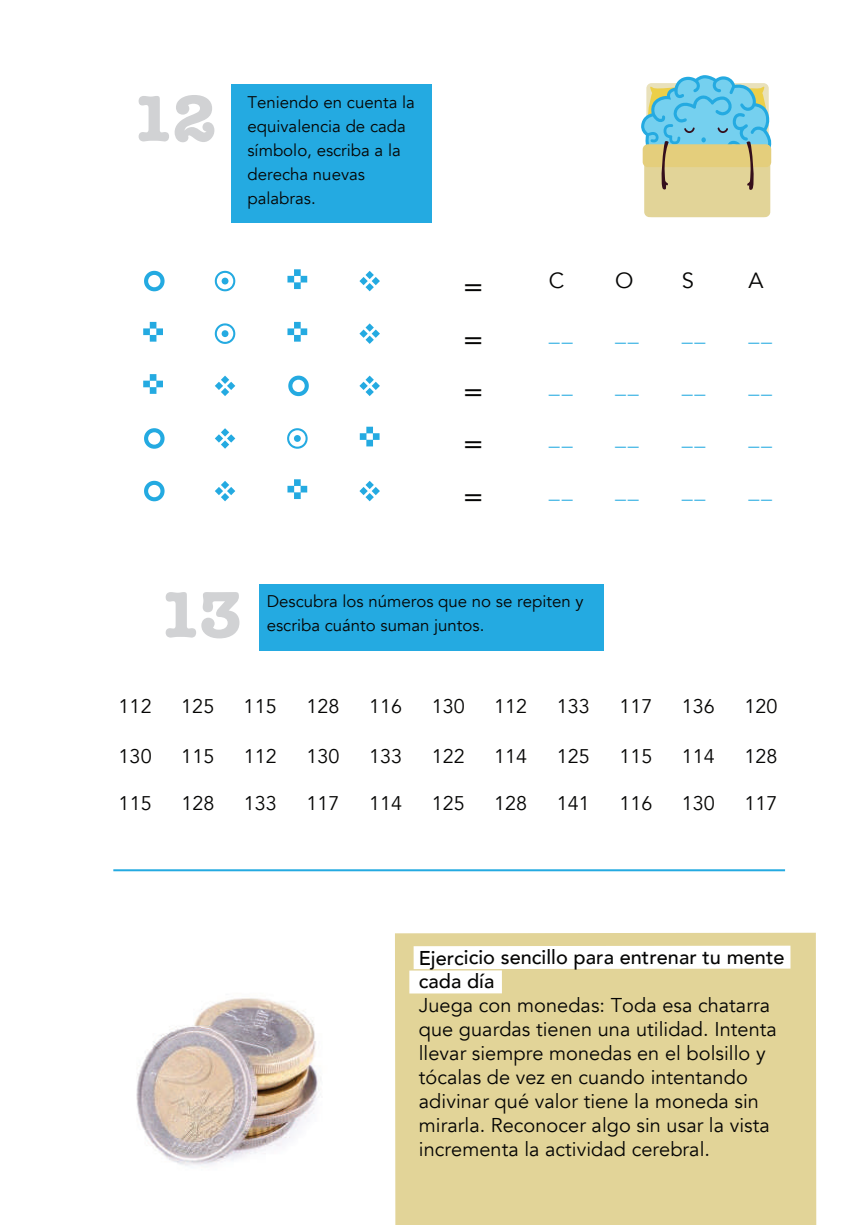
<style>
.page{position:relative;width:857px;height:1225px;background:#fff}
.page>*{position:absolute;margin:0;border:0;box-sizing:border-box;transform-origin:0 0}
.t1{font:700 67.2px "American Typewriter";color:#d1d2d4}
.t2{font:31.4px "Avenir";color:#050504}
.t3{font:22px "Avenir";color:#24aae1}
.t4{font:22px "Avenir";color:#050504}
.t5{font:20px/24px "Avenir";color:#050504}
.t6{font:500 20px/24.2px "Avenir";color:#050504}
.t7{font:19.8px "Avenir";letter-spacing:.005em;color:#050504}
.t8{font:16.8px/24px "Avenir";color:#050504}
</style>
<div class="page">
<div style="left:259px;top:584px;width:344px;height:66px;background:#24aae1"></div>
<div style="left:231px;top:84px;width:200px;height:139px;background:#24aae1"></div>
<img style="left:113px;top:871px;width:444px;height:295px">
<svg style="left:641px;top:75px;width:131px;height:142px;background:#b1ceb8"></svg>
<div style="left:395px;top:932px;width:420px;height:293px;background:#e2d498"></div>
<div style="left:413px;top:945px;width:377px;height:24px;background:#fff"></div>
<div style="left:409px;top:970px;width:92px;height:23px;background:#fff"></div>
<hr style="left:113px;top:869px;width:671px;height:2px;background:#24aae1">
<svg style="left:144px;top:271px;width:20px;height:20px"></svg>
<svg style="left:215px;top:271px;width:20px;height:20px"></svg>
<svg style="left:287px;top:269px;width:20px;height:20px"></svg>
<svg style="left:359px;top:271px;width:21px;height:20px"></svg>
<svg style="left:143px;top:322px;width:20px;height:20px"></svg>
<svg style="left:215px;top:323px;width:20px;height:21px"></svg>
<svg style="left:287px;top:322px;width:20px;height:20px"></svg>
<svg style="left:359px;top:323px;width:21px;height:21px"></svg>
<svg style="left:143px;top:374px;width:20px;height:20px"></svg>
<svg style="left:215px;top:375px;width:20px;height:21px"></svg>
<svg style="left:288px;top:375px;width:20px;height:21px"></svg>
<svg style="left:359px;top:375px;width:21px;height:21px"></svg>
<svg style="left:144px;top:428px;width:20px;height:21px"></svg>
<svg style="left:215px;top:428px;width:20px;height:21px"></svg>
<svg style="left:287px;top:428px;width:20px;height:21px"></svg>
<svg style="left:359px;top:427px;width:20px;height:19px"></svg>
<svg style="left:144px;top:481px;width:20px;height:20px"></svg>
<svg style="left:215px;top:481px;width:20px;height:20px"></svg>
<svg style="left:287px;top:479px;width:20px;height:20px"></svg>
<svg style="left:359px;top:481px;width:21px;height:20px"></svg>
<h1 class="t1" style="left:130px;top:60px;width:88px">12</h1>
<p class="t8" style="left:247px;top:91px;width:169px">Teniendo en cuenta la equivalencia de cada símbolo, escriba a la derecha nuevas palabras.</p>
<h2 class="t2" style="left:462px;top:267px;width:22px">=</h2>
<p class="t4" style="left:548px;top:267px;width:17px">C</p>
<p class="t4" style="left:614px;top:267px;width:20px">O</p>
<p class="t4" style="left:681px;top:267px;width:14px">S</p>
<p class="t4" style="left:748px;top:267px;width:17px">A</p>
<h2 class="t2" style="left:462px;top:320px;width:22px">=</h2>
<p class="t3" style="left:548px;top:320px;width:25px">__</p>
<p class="t3" style="left:614px;top:320px;width:25px">__</p>
<p class="t3" style="left:681px;top:320px;width:25px">__</p>
<p class="t3" style="left:748px;top:320px;width:25px">__</p>
<h2 class="t2" style="left:462px;top:372px;width:22px">=</h2>
<p class="t3" style="left:548px;top:372px;width:25px">__</p>
<p class="t3" style="left:614px;top:372px;width:25px">__</p>
<p class="t3" style="left:681px;top:372px;width:25px">__</p>
<p class="t3" style="left:748px;top:372px;width:25px">__</p>
<h2 class="t2" style="left:462px;top:425px;width:22px">=</h2>
<p class="t3" style="left:548px;top:424px;width:25px">__</p>
<p class="t3" style="left:614px;top:424px;width:25px">__</p>
<p class="t3" style="left:681px;top:424px;width:25px">__</p>
<p class="t3" style="left:748px;top:424px;width:25px">__</p>
<h2 class="t2" style="left:462px;top:477px;width:22px">=</h2>
<p class="t3" style="left:548px;top:477px;width:25px">__</p>
<p class="t3" style="left:614px;top:477px;width:25px">__</p>
<p class="t3" style="left:681px;top:477px;width:25px">__</p>
<p class="t3" style="left:748px;top:477px;width:25px">__</p>
<h1 class="t1" style="left:157px;top:556px;width:87px">13</h1>
<p class="t8" style="left:267px;top:590px;width:318px">Descubra los números que no se repiten y escriba cuánto suman juntos.</p>
<p class="t7" style="left:118px;top:694px;width:35px">112</p>
<p class="t7" style="left:181px;top:694px;width:35px">125</p>
<p class="t7" style="left:243px;top:694px;width:35px">115</p>
<p class="t7" style="left:306px;top:694px;width:35px">128</p>
<p class="t7" style="left:369px;top:694px;width:35px">116</p>
<p class="t7" style="left:431px;top:694px;width:35px">130</p>
<p class="t7" style="left:494px;top:694px;width:35px">112</p>
<p class="t7" style="left:556px;top:694px;width:35px">133</p>
<p class="t7" style="left:619px;top:694px;width:35px">117</p>
<p class="t7" style="left:681px;top:694px;width:35px">136</p>
<p class="t7" style="left:744px;top:694px;width:35px">120</p>
<p class="t7" style="left:118px;top:744px;width:35px">130</p>
<p class="t7" style="left:181px;top:744px;width:35px">115</p>
<p class="t7" style="left:243px;top:744px;width:35px">112</p>
<p class="t7" style="left:306px;top:744px;width:35px">130</p>
<p class="t7" style="left:369px;top:744px;width:35px">133</p>
<p class="t7" style="left:431px;top:744px;width:35px">122</p>
<p class="t7" style="left:494px;top:744px;width:35px">114</p>
<p class="t7" style="left:556px;top:744px;width:35px">125</p>
<p class="t7" style="left:619px;top:744px;width:35px">115</p>
<p class="t7" style="left:681px;top:744px;width:35px">114</p>
<p class="t7" style="left:744px;top:744px;width:35px">128</p>
<p class="t7" style="left:119px;top:791px;width:35px">115</p>
<p class="t7" style="left:181px;top:791px;width:35px">128</p>
<p class="t7" style="left:243px;top:791px;width:35px">133</p>
<p class="t7" style="left:306px;top:791px;width:35px">117</p>
<p class="t7" style="left:369px;top:791px;width:35px">114</p>
<p class="t7" style="left:431px;top:791px;width:35px">125</p>
<p class="t7" style="left:494px;top:791px;width:35px">128</p>
<p class="t7" style="left:556px;top:791px;width:35px">141</p>
<p class="t7" style="left:619px;top:791px;width:35px">116</p>
<p class="t7" style="left:681px;top:791px;width:35px">130</p>
<p class="t7" style="left:744px;top:791px;width:35px">117</p>
<p class="t6" style="left:418px;top:944px;width:367px">Ejercicio sencillo para entrenar tu mente cada día</p>
<p class="t5" style="left:418px;top:993px;width:359px">Juega con monedas: Toda esa chatarra que guardas tienen una utilidad. Intenta llevar siempre monedas en el bolsillo y tócalas de vez en cuando intentando adivinar qué valor tiene la moneda sin mirarla. Reconocer algo sin usar la vista incrementa la actividad cerebral.</p>
</div>
